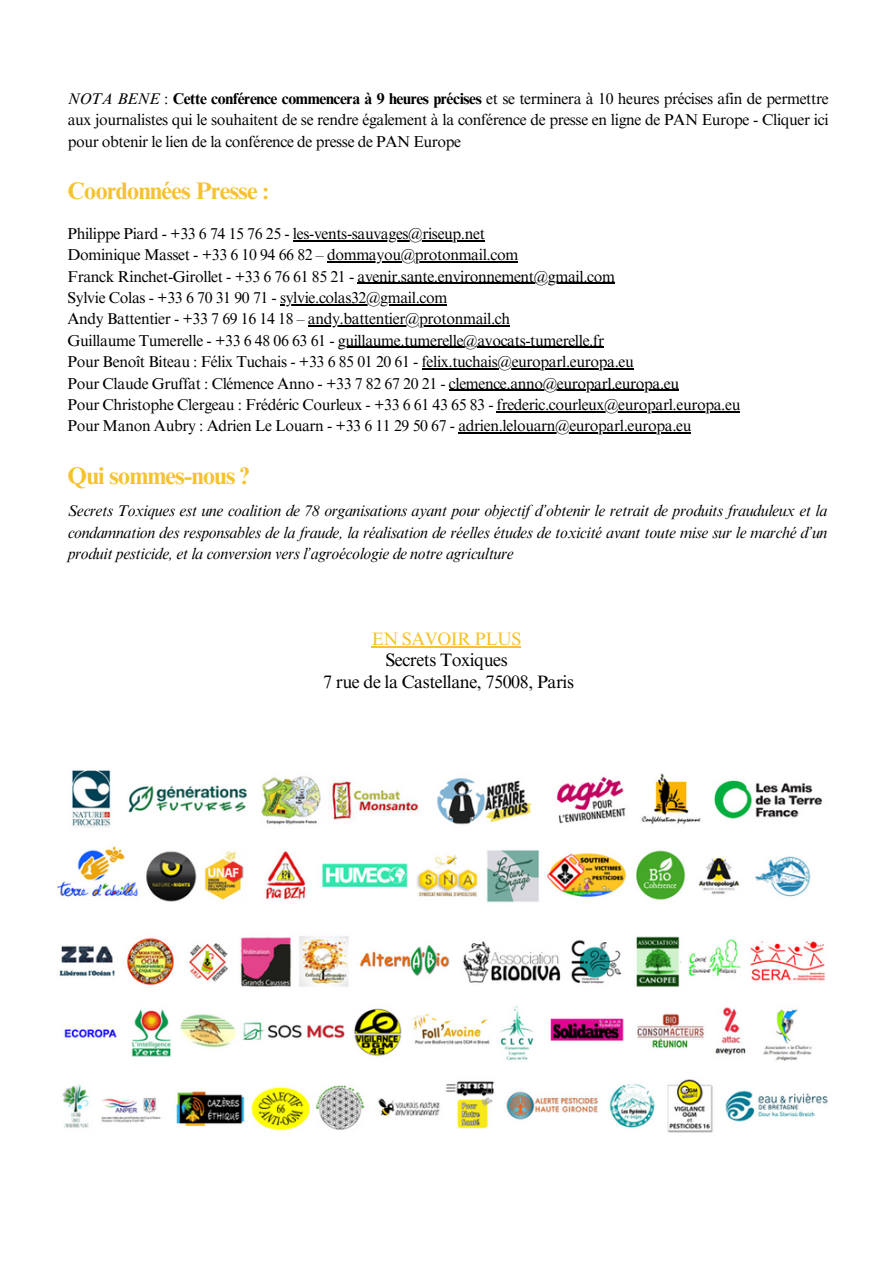
<style>
.page{position:relative;width:893px;height:1264px;background:#fff}
.page>*{position:absolute;margin:0;border:0;box-sizing:border-box;transform-origin:0 0}
.t1{font:700 24px "Times NRMT Pro";letter-spacing:-.025em;color:#f5c330}
.t2{font:18px/21.3px "Times NRMT Pro";letter-spacing:-.025em;color:#000001;text-align:center}
.t3{font:15.75px/21.3px "Times NRMT Pro";letter-spacing:-.025em;color:#000001;text-align:justify}
.t4{font:italic 15.75px/21.3px "Times NRMT Pro";letter-spacing:-.025em;color:#000001;text-align:justify}
.s1{font-style:italic}
.s2{font-weight:700}
.s3{color:#f5c330}
</style>
<div class="page">
<img style="left:57px;top:770px;width:771px;height:363px">
<hr style="left:293px;top:240px;width:191px;height:1px;background:#000001">
<hr style="left:327px;top:261px;width:191px;height:1px;background:#000001">
<hr style="left:357px;top:283px;width:257px;height:1px;background:#000001">
<hr style="left:280px;top:304px;width:167px;height:1px;background:#000001">
<hr style="left:308px;top:325px;width:201px;height:2px;background:#000001">
<hr style="left:338px;top:347px;width:265px;height:1px;background:#000001">
<hr style="left:421px;top:368px;width:212px;height:1px;background:#000001">
<hr style="left:449px;top:390px;width:229px;height:1px;background:#000001">
<hr style="left:497px;top:411px;width:243px;height:1px;background:#000001">
<hr style="left:458px;top:432px;width:233px;height:1px;background:#000001">
<hr style="left:372px;top:646px;width:149px;height:1px;background:#f5c330">
<p class="t3" style="left:68px;top:90px;width:762px"><span class="s1">NOTA BENE</span> : <span class="s2">Cette conférence commencera à 9 heures précises</span> et se terminera à 10 heures précises afin de permettre aux journalistes qui le souhaitent de se rendre également à la conférence de presse en ligne de PAN Europe - Cliquer ici pour obtenir le lien de la conférence de presse de PAN Europe</p>
<p class="t1" style="left:67px;top:181px;width:203px">Coordonnées Presse :</p>
<p class="t3" style="left:67px;top:225px;width:419px">Philippe Piard - +33 6 74 15 76 25 - les-vents-sauvages@riseup.net</p>
<p class="t3" style="left:67px;top:246px;width:452px">Dominique Masset - +33 6 10 94 66 82 – dommayou@protonmail.com</p>
<p class="t3" style="left:67px;top:267px;width:549px">Franck Rinchet-Girollet - +33 6 76 61 85 21 - avenir.sante.environnement@gmail.com</p>
<p class="t3" style="left:67px;top:289px;width:381px">Sylvie Colas - +33 6 70 31 90 71 - sylvie.colas32@gmail.com</p>
<p class="t3" style="left:67px;top:310px;width:444px">Andy Battentier - +33 7 69 16 14 18 – andy.battentier@protonmail.ch</p>
<p class="t3" style="left:67px;top:332px;width:538px">Guillaume Tumerelle - +33 6 48 06 63 61 - guillaume.tumerelle@avocats-tumerelle.fr</p>
<p class="t3" style="left:67px;top:353px;width:568px">Pour Benoît Biteau : Félix Tuchais - +33 6 85 01 20 61 - felix.tuchais@europarl.europa.eu</p>
<p class="t3" style="left:67px;top:374px;width:613px">Pour Claude Gruffat : Clémence Anno - +33 7 82 67 20 21 - clemence.anno@europarl.europa.eu</p>
<p class="t3" style="left:67px;top:396px;width:674px">Pour Christophe Clergeau : Frédéric Courleux - +33 6 61 43 65 83 - frederic.courleux@europarl.europa.eu</p>
<h1 class="t3" style="left:67px;top:417px;width:625px">Pour Manon Aubry : Adrien Le Louarn - +33 6 11 29 50 67 - adrien.lelouarn@europarl.europa.eu</h1>
<h3 class="t1" style="left:67px;top:466px;width:183px">Qui sommes-nous ?</h3>
<h3 class="t4" style="left:68px;top:502px;width:761px">Secrets Toxiques est une coalition de 78 organisations ayant pour objectif d’obtenir le retrait de produits frauduleux et la condamnation des responsables de la fraude, la réalisation de réelles études de toxicité avant toute mise sur le marché d’un produit pesticide, et la conversion vers l’agroécologie de notre agriculture</h3>
<p class="t2" style="left:372px;top:630px;width:151px"><span class="s3">EN SAVOIR PLUS<br></span>Secrets Toxiques</p>
<h2 class="t2" style="left:323px;top:673px;width:252px">7 rue de la Castellane, 75008, Paris</h2>
</div>
